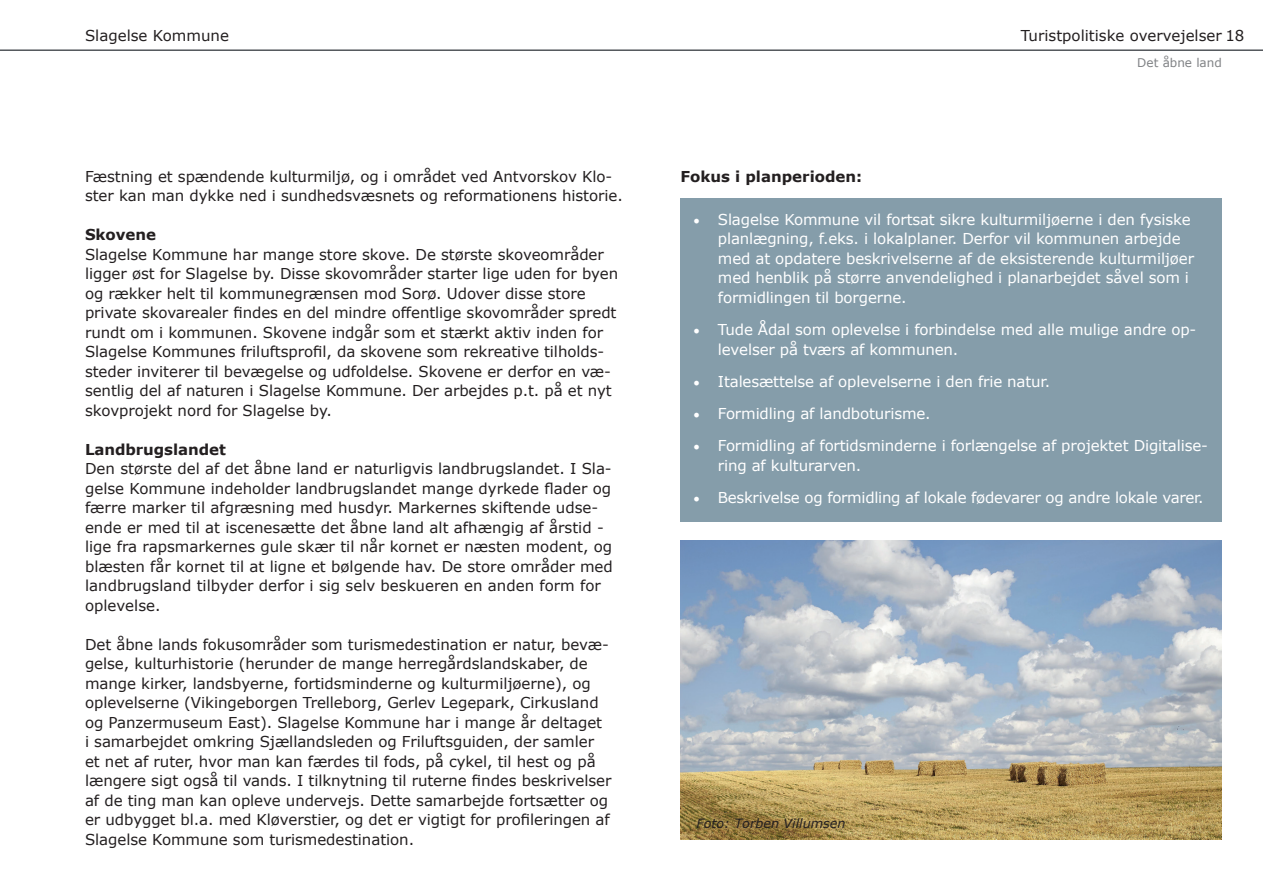
<style>
.page{position:relative;width:1263px;height:893px;background:#fff}
.page>*{position:absolute;margin:0;border:0;box-sizing:border-box;transform-origin:0 0}
.t1{font:15px/19.5px "Verdana";letter-spacing:-.005em;color:#231f20}
.t2{font:15px/19.5px "Verdana";letter-spacing:-.01em;color:#fff}
.t3{font:700 15px "Verdana";letter-spacing:-.005em;color:#231f20}
.t4{font:italic 12.75px "Verdana";color:#231f20}
.t5{font:12px "Verdana";color:#808285}
.s1{font-family:"Minion Pro";font-size:18px}
</style>
<div class="page">
<hr style="left:0;top:49px;width:1263px;height:2px;background:#52565a">
<div style="left:680px;top:198px;width:542px;height:324px;background:#859daa"></div>
<img style="left:680px;top:540px;width:541px;height:300px">
<p class="t1" style="left:85px;top:26px;width:145px">Slagelse Kommune</p>
<p class="t1" style="left:1021px;top:26px;width:225px">Turistpolitiske overvejelser 18</p>
<p class="t5" style="left:1137px;top:54px;width:86px">Det åbne land</p>
<p class="t1" style="left:85px;top:166px;width:539px">Fæstning et spændende kulturmiljø, og i området ved Antvorskov Klo&shy;ster kan man dykke ned i sundhedsvæsnets og reformationens historie.</p>
<p class="t3" style="left:85px;top:224px;width:72px">Skovene</p>
<p class="t1" style="left:85px;top:244px;width:535px">Slagelse Kommune har mange store skove. De største skoveområder ligger øst for Slagelse by. Disse skovområder starter lige uden for byen og rækker helt til kommunegrænsen mod Sorø. Udover disse store private skovarealer findes en del mindre offentlige skovområder spredt rundt om i kommunen. Skovene indgår som et stærkt aktiv inden for Slagelse Kommunes friluftsprofil, da skovene som rekreative tilholds&shy;steder inviterer til bevægelse og udfoldelse. Skovene er derfor en væ&shy;sentlig del af naturen i Slagelse Kommune. Der arbejdes p.t. på et nyt skovprojekt nord for Slagelse by.</p>
<p class="t3" style="left:85px;top:438px;width:142px">Landbrugslandet</p>
<p class="t1" style="left:85px;top:459px;width:529px">Den største del af det åbne land er naturligvis landbrugslandet. I Sla&shy;gelse Kommune indeholder landbrugslandet mange dyrkede flader og færre marker til afgræsning med husdyr. Markernes skiftende udse&shy;ende er med til at iscenesætte det åbne land alt afhængig af årstid - lige fra rapsmarkernes gule skær til når kornet er næsten modent, og blæsten får kornet til at ligne et bølgende hav. De store områder med landbrugsland tilbyder derfor i sig selv beskueren en anden form for oplevelse.</p>
<p class="t1" style="left:85px;top:634px;width:528px">Det åbne lands fokusområder som turismedestination er natur, bevæ&shy;gelse, kulturhistorie (herunder de mange herregårdslandskaber, de mange kirker, landsbyerne, fortidsminderne og kulturmiljøerne), og oplevelserne (Vikingeborgen Trelleborg, Gerlev Legepark, Cirkusland og Panzermuseum East). Slagelse Kommune har i mange år deltaget<br>i samarbejdet omkring Sjællandsleden og Friluftsguiden, der samler et net af ruter, hvor man kan færdes til fods, på cykel, til hest og på længere sigt også til vands. I tilknytning til ruterne findes beskrivelser af de ting man kan opleve undervejs. Dette samarbejde fortsætter og er udbygget bl.a. med Kløverstier, og det er vigtigt for profileringen af Slagelse Kommune som turismedestination.</p>
<p class="t3" style="left:680px;top:165px;width:183px">Fokus i planperioden:</p>
<p class="t2" style="left:718px;top:209px;width:478px;text-indent:-25px"><span class="s1">•</span> Slagelse Kommune vil fortsat sikre kulturmiljøerne i den fysiske planlægning, f.eks. i lokalplaner. Derfor vil kommunen arbejde med at opdatere beskrivelserne af de eksisterende kulturmiljøer med henblik på større anvendelighed i planarbejdet såvel som i formidlingen til borgerne.</p>
<p class="t2" style="left:718px;top:320px;width:480px;text-indent:-25px"><span class="s1">•</span> Tude Ådal som oplevelse i forbindelse med alle mulige andre op&shy;levelser på tværs af kommunen.</p>
<p class="t2" style="left:693px;top:371px;width:359px"><span class="s1">•</span> Italesættelse af oplevelserne i den frie natur.</p>
<p class="t2" style="left:693px;top:404px;width:239px"><span class="s1">•</span> Formidling af landboturisme.</p>
<p class="t2" style="left:718px;top:436px;width:492px;text-indent:-25px"><span class="s1">•</span> Formidling af fortidsminderne i forlængelse af projektet Digitalise&shy;ring af kulturarven.</p>
<p class="t2" style="left:693px;top:488px;width:512px"><span class="s1">•</span> Beskrivelse og formidling af lokale fødevarer og andre lokale varer.</p>
<p class="t4" style="left:696px;top:815px;width:151px">Foto: Torben Villumsen</p>
</div>
